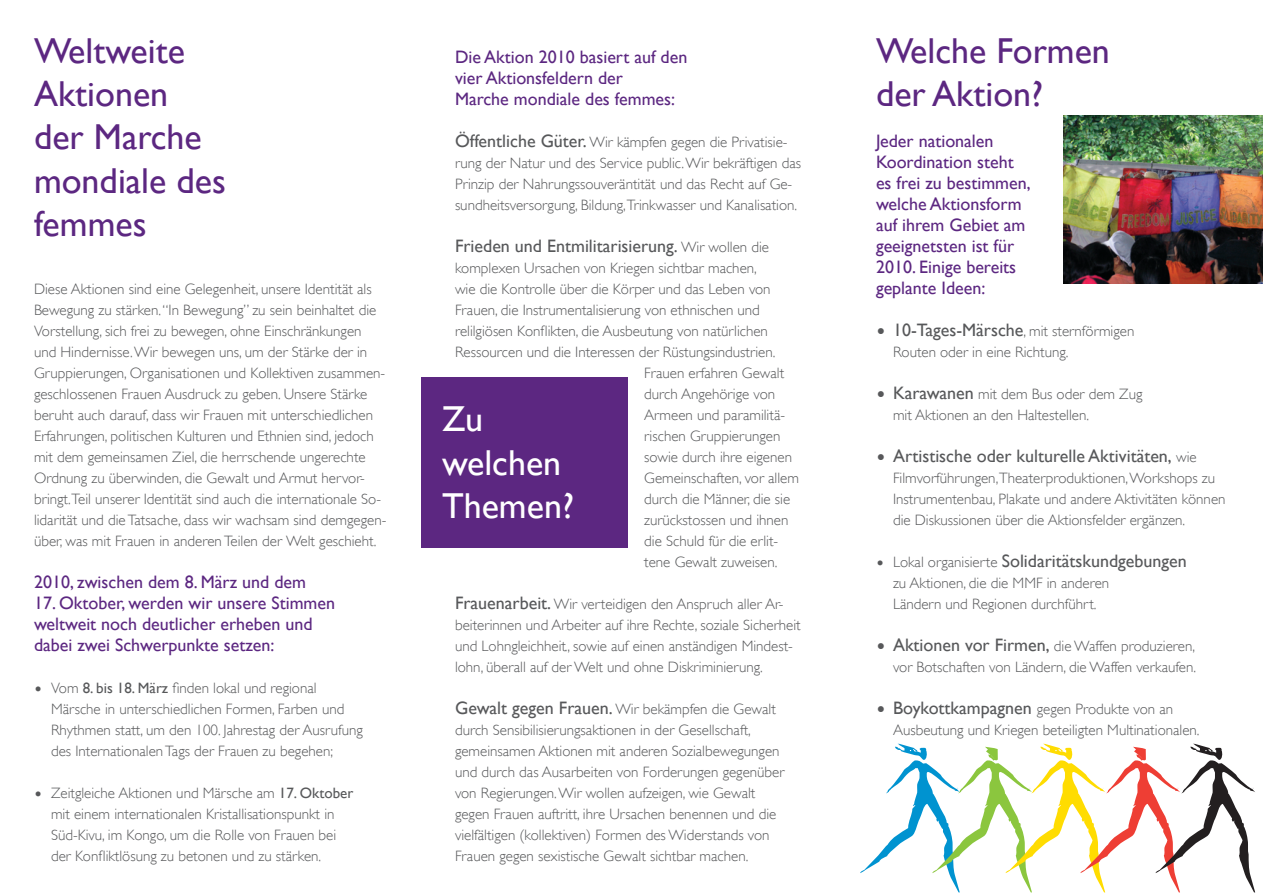
<style>
.page{position:relative;width:1263px;height:893px;background:#fff}
.page>*{position:absolute;margin:0;border:0;box-sizing:border-box;transform-origin:0 0}
.t1{font:36px/43.2px "Gill Sans";color:#5c2781}
.t2{font:36px/43.2px "Gill Sans";color:#fff}
.t3{font:18px/21px "Gill Sans";color:#5c2781}
.t4{font:18px "Gill Sans";color:#57585a}
.t5{font:800 18px "Gill Sans";color:#57585a}
.t6{font:300 15px/21px "Gill Sans";color:#57585a}
.t7{font:800 15px "Gill Sans";color:#57585a}
.s1{font-weight:400}
.s2{font-weight:400;font-size:18px}
.s3{font-weight:300;font-size:15px}
.s4{font-weight:800}
</style>
<div class="page">
<div style="left:421px;top:377px;width:206px;height:171px;background:#5c2781"></div>
<svg style="left:860px;top:744px;width:395px;height:148px"></svg>
<img style="left:1063px;top:116px;width:200px;height:168px">
<h1 class="t1" style="left:34px;top:30px;width:193px">Weltweite<br>Aktionen der Marche mondiale des femmes</h1>
<p class="t6" style="left:34px;top:278px;width:354px">Diese Aktionen sind eine Gelegenheit, unsere Identität als Bewegung zu stärken. “In Bewegung” zu sein beinhaltet die Vorstellung, sich frei zu bewegen, ohne Einschränkungen und Hindernisse. Wir bewegen uns, um der Stärke der in Gruppierungen, Organisationen und Kollektiven zusammen&shy;geschlossenen Frauen Ausdruck zu geben. Unsere Stärke beruht auch darauf, dass wir Frauen mit unterschiedlichen Erfahrungen, politischen Kulturen und Ethnien sind, jedoch mit dem gemeinsamen Ziel, die herrschende ungerechte Ordnung zu überwinden, die Gewalt und Armut hervor&shy;bringt.Teil unserer Identität sind auch die internationale So&shy;lidarität und die Tatsache, dass wir wachsam sind demgegen&shy;über, was mit Frauen in anderen Teilen der Welt geschieht.</p>
<p class="t3" style="left:34px;top:572px;width:274px">2010, zwischen dem 8. März und dem</p>
<p class="t3" style="left:34px;top:593px;width:302px">17. Oktober, werden wir unsere Stimmen weltweit noch deutlicher erheben und dabei zwei Schwerpunkte setzen:</p>
<p class="t6" style="left:51px;top:677px;width:313px">Vom <span class="s1">8. bis 18. März</span> finden lokal und regional Märsche in unterschiedlichen Formen, Farben und Rhythmen statt, um den 100. Jahrestag der Ausrufung des Internationalen Tags der Frauen zu begehen;</p>
<p class="t6" style="left:51px;top:782px;width:304px">Zeitgleiche Aktionen und Märsche am <span class="s1">17. Oktober </span>mit einem internationalen Kristallisationspunkt in Süd-Kivu, im Kongo, um die Rolle von Frauen bei der Konfliktlösung zu betonen und zu stärken.</p>
<p class="t7" style="left:35px;top:679px;width:9px">•</p>
<p class="t7" style="left:35px;top:784px;width:9px">•</p>
<p class="t3" style="left:455px;top:47px;width:234px">Die Aktion 2010 basiert auf den vier Aktionsfeldern der<br>Marche mondiale des femmes:</p>
<p class="t6" style="left:455px;top:131px;width:348px"><span class="s2">Öffentliche Güter.</span> Wir kämpfen gegen die Privatisie&shy;rung der Natur und des Service public. Wir bekräftigen das Prinzip der Nahrungssouveräntität und das Recht auf Ge&shy;sundheitsversorgung, Bildung,Trinkwasser und Kanalisation.</p>
<p class="t4" style="left:455px;top:235px;width:315px">Frieden und Entmilitarisierung. <span class="s3">Wir wollen die</span></p>
<p class="t6" style="left:455px;top:257px;width:303px">komplexen Ursachen von Kriegen sichtbar machen,</p>
<p class="t6" style="left:455px;top:278px;width:317px">wie die Kontrolle über die Körper und das Leben von</p>
<p class="t6" style="left:455px;top:299px;width:306px">Frauen, die Instrumentalisierung von ethnischen und</p>
<p class="t6" style="left:455px;top:320px;width:314px">relilgiösen Konflikten, die Ausbeutung von natürlichen</p>
<p class="t6" style="left:455px;top:341px;width:322px">Ressourcen und die Interessen der Rüstungsindustrien.</p>
<p class="t6" style="left:644px;top:362px;width:141px">Frauen erfahren Gewalt</p>
<p class="t6" style="left:644px;top:383px;width:132px">durch Angehörige von</p>
<p class="t6" style="left:644px;top:404px;width:142px">Armeen und paramilitä-</p>
<p class="t6" style="left:644px;top:425px;width:138px">rischen Gruppierungen</p>
<p class="t6" style="left:644px;top:446px;width:149px">sowie durch ihre eigenen</p>
<p class="t6" style="left:644px;top:467px;width:156px">Gemeinschaften, vor allem</p>
<p class="t6" style="left:644px;top:488px;width:148px">durch die Männer, die sie</p>
<p class="t6" style="left:644px;top:509px;width:146px">zurückstossen und ihnen</p>
<p class="t6" style="left:644px;top:530px;width:136px">die Schuld für die erlit-</p>
<p class="t6" style="left:644px;top:551px;width:135px">tene Gewalt zuweisen.</p>
<p class="t6" style="left:455px;top:593px;width:347px"><span class="s2">Frauenarbeit.</span> Wir verteidigen den Anspruch aller Ar&shy;beiterinnen und Arbeiter auf ihre Rechte, soziale Sicherheit und Lohngleichheit., sowie auf einen anständigen Mindest&shy;lohn, überall auf der Welt und ohne Diskriminierung.</p>
<p class="t6" style="left:455px;top:698px;width:331px"><span class="s2">Gewalt gegen Frauen.</span> Wir bekämpfen die Gewalt durch Sensibilisierungsaktionen in der Gesellschaft, gemeinsamen Aktionen mit anderen Sozialbewegungen und durch das Ausarbeiten von Forderungen gegenüber von Regierungen. Wir wollen aufzeigen, wie Gewalt gegen Frauen auftritt, ihre Ursachen benennen und die vielfältigen (kollektiven) Formen des Widerstands von Frauen gegen sexistische Gewalt sichtbar machen.</p>
<h1 class="t2" style="left:442px;top:398px;width:133px">Zu welchen<br>Themen?</h1>
<h1 class="t1" style="left:876px;top:30px;width:235px">Welche Formen der Aktion?</h1>
<p class="t3" style="left:876px;top:131px;width:156px">Jeder nationalen<br>Koordination steht es frei zu bestimmen, welche Aktionsform auf ihrem Gebiet am geeignetsten ist für<br>2010. Einige bereits geplante Ideen:</p>
<p class="t6" style="left:893px;top:320px;width:243px"><span class="s2">10-Tages-Märsche</span>, mit sternförmigen<br>Routen oder in eine Richtung.</p>
<p class="t6" style="left:893px;top:383px;width:251px"><span class="s2">Karawanen</span> mit dem Bus oder dem Zug mit Aktionen an den Haltestellen.</p>
<p class="t4" style="left:876px;top:445px;width:322px"><span class="s4">•</span> Artistische oder kulturelle Aktivitäten, <span class="s3">wie</span></p>
<p class="t6" style="left:893px;top:467px;width:334px">Filmvorführungen,Theaterproduktionen, Workshops zu<br>Instrumentenbau, Plakate und andere Aktivitäten können die Diskussionen über die Aktionsfelder ergänzen.</p>
<p class="t4" style="left:893px;top:550px;width:295px"><span class="s3">Lokal organisierte</span> Solidaritätskundgebungen</p>
<p class="t6" style="left:893px;top:572px;width:218px">zu Aktionen, die die MMF in anderen<br>Ländern und Regionen durchführt.</p>
<p class="t6" style="left:893px;top:635px;width:304px"><span class="s2">Aktionen vor Firmen,</span> die Waffen produzieren, vor Botschaften von Ländern, die Waffen verkaufen.</p>
<p class="t6" style="left:893px;top:698px;width:308px"><span class="s2">Boykottkampagnen</span> gegen Produkte von an<br>Ausbeutung und Kriegen beteiligten Multinationalen.</p>
<p class="t5" style="left:876px;top:319px;width:10px">•</p>
<p class="t5" style="left:876px;top:382px;width:10px">•</p>
<p class="t7" style="left:876px;top:553px;width:9px">•</p>
<p class="t5" style="left:876px;top:634px;width:10px">•</p>
<p class="t5" style="left:876px;top:697px;width:10px">•</p>
</div>
